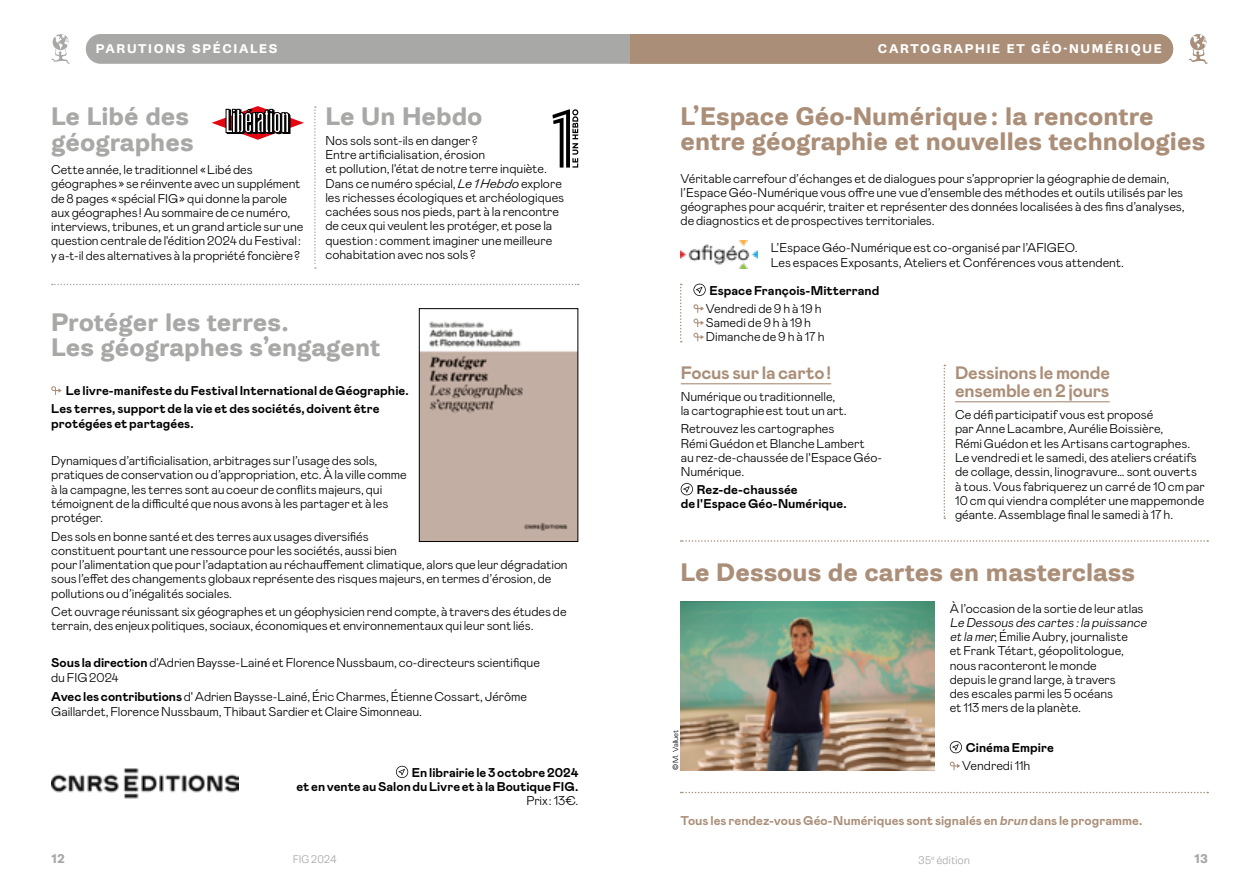
<style>
.page{position:relative;width:1259px;height:893px;background:#fff}
.page>*{position:absolute;margin:0;border:0;box-sizing:border-box;transform-origin:0 0}
.t1{font:700 24px/25.5px "Gira Sans";color:#aa8e78}
.t2{font:700 24px/25.5px "Gira Sans";color:#a8a8a7}
.t3{font:700 18px/18px "Mabry Pro";letter-spacing:-.01em;color:#aa8e78}
.t4{font:300 12.75px/14.2px "Mabry Pro";letter-spacing:-.005em;color:#000}
.t5{font:700 12.75px/14.2px "Mabry Pro";color:#000}
.t6{font:700 12.75px "Mabry Pro";color:#aa8e78}
.t7{font:700 12px "Gira Sans";letter-spacing:.14em;color:#fff}
.t8{font:700 12px "Gira Sans";color:#a8a8a7}
.t9{font:300 10.5px "Gira Sans";letter-spacing:-.015em;color:#a8a8a7}
.t10{font:300 7.5px "Mabry Pro";letter-spacing:-.01em;color:#000}
.s1{font-style:italic}
.s2{font-weight:700}
</style>
<div class="page">
<svg style="left:51px;top:34px;width:19px;height:30px"></svg>
<svg style="left:51px;top:386px;width:11px;height:9px"></svg>
<svg style="left:396px;top:766px;width:12px;height:12px"></svg>
<svg style="left:314px;top:106px;width:2px;height:163px"></svg>
<svg style="left:52px;top:284px;width:527px;height:1px"></svg>
<img style="left:421px;top:321px;width:155px;height:219px">
<div style="left:419px;top:308px;width:159px;height:234px;border:1px solid #000"></div>
<img style="left:680px;top:601px;width:254px;height:169px">
<svg style="left:212px;top:106px;width:92px;height:34px"></svg>
<svg style="left:86px;top:34px;width:1087px;height:30px;background:#a99c90"></svg>
<svg style="left:1188px;top:34px;width:20px;height:30px"></svg>
<svg style="left:680px;top:284px;width:1px;height:58px"></svg>
<svg style="left:943px;top:365px;width:2px;height:154px"></svg>
<svg style="left:680px;top:540px;width:528px;height:2px"></svg>
<svg style="left:680px;top:792px;width:528px;height:1px"></svg>
<svg style="left:693px;top:284px;width:12px;height:12px"></svg>
<svg style="left:693px;top:304px;width:11px;height:23px"></svg>
<svg style="left:693px;top:333px;width:11px;height:8px"></svg>
<svg style="left:949px;top:741px;width:13px;height:12px"></svg>
<svg style="left:949px;top:762px;width:11px;height:8px"></svg>
<img style="left:680px;top:240px;width:77px;height:29px">
<hr style="left:680px;top:383px;width:151px;height:1px;background:#aa8e78">
<svg style="left:680px;top:483px;width:13px;height:12px"></svg>
<hr style="left:955px;top:401px;width:154px;height:1px;background:#aa8e78">
<svg style="left:552px;top:109px;width:26px;height:59px"></svg>
<img style="left:51px;top:768px;width:188px;height:31px">
<p class="t7" style="left:96px;top:41px;width:183px">PARUTIONS SPÉCIALES</p>
<h1 class="t2" style="left:51px;top:104px;width:144px">Le Libé des géographes</h1>
<p class="t4" style="left:51px;top:162px;width:254px">Cette année, le traditionnel «Libé des géographes» se réinvente avec un supplément de 8 pages «spécial FIG» qui donne la parole aux géographes! Au sommaire de ce numéro, interviews, tribunes, et un grand article sur une question centrale de l'édition 2024 du Festival: y a-t-il des alternatives à la propriété foncière?</p>
<h1 class="t2" style="left:325px;top:103px;width:159px">Le Un Hebdo</h1>
<p class="t4" style="left:325px;top:133px;width:240px">Nos sols sont-ils en danger?<br>Entre artificialisation, érosion<br>et pollution, l'état de notre terre inquiète.<br>Dans ce numéro spécial, <span class="s1">Le 1 Hebdo</span> explore les richesses écologiques et archéologiques cachées sous nos pieds, part à la rencontre de ceux qui veulent les protéger, et pose la question: comment imaginer une meilleure cohabitation avec nos sols?</p>
<h1 class="t2" style="left:51px;top:310px;width:331px">Protéger les terres.<br>Les géographes s’engagent</h1>
<p class="t5" style="left:51px;top:381px;width:359px;line-height:18px;text-indent:15px">Le livre-manifeste du Festival International de Géographie.<br>Les terres, support de la vie et des sociétés, doivent être</p>
<p class="t5" style="left:51px;top:416px;width:144px">protégées et partagées.</p>
<p class="t4" style="left:51px;top:453px;width:357px">Dynamiques d’artificialisation, arbitrages sur l’usage des sols, pratiques de conservation ou d’appropriation, etc. À la ville comme à la campagne, les terres sont au coeur de conflits majeurs, qui témoignent de la difficulté que nous avons à les partager et à les protéger.</p>
<p class="t4" style="left:51px;top:528px;width:518px">Des sols en bonne santé et des terres aux usages diversifiés<br>constituent pourtant une ressource pour les sociétés, aussi bien<br>pour l’alimentation que pour l’adaptation au réchauffement climatique, alors que leur dégradation sous l’effet des changements globaux représente des risques majeurs, en termes d’érosion, de pollutions ou d’inégalités sociales.</p>
<p class="t4" style="left:51px;top:604px;width:517px">Cet ouvrage réunissant six géographes et un géophysicien rend compte, à travers des études de terrain, des enjeux politiques, sociaux, économiques et environnementaux qui leur sont liés.</p>
<p class="t4" style="left:51px;top:655px;width:490px"><span class="s2">Sous la direction</span> d'Adrien Baysse-Lainé et Florence Nussbaum, co-directeurs scientifique du FIG 2024</p>
<p class="t4" style="left:51px;top:689px;width:477px"><span class="s2">Avec les contributions</span> d' Adrien Baysse-Lainé, Éric Charmes, Étienne Cossart, Jérôme<br>Gaillardet, Florence Nussbaum, Thibaut Sardier et Claire Simonneau.</p>
<p class="t5" style="left:296px;top:765px;width:283px;text-align:right">En librairie le 3 octobre 2024<br>et en vente au Salon du Livre et à la Boutique FIG.</p>
<p class="t4" style="left:526px;top:793px;width:54px">Prix: 13€.</p>
<p class="t7" style="left:878px;top:41px;width:285px">CARTOGRAPHIE ET GÉO-NUMÉRIQUE</p>
<p class="t7" style="left:1131px;top:41px;width:32px">XXX</p>
<h1 class="t1" style="left:680px;top:103px;width:526px">L’Espace Géo-Numérique: la rencontre entre géographie et nouvelles technologies</h1>
<p class="t4" style="left:680px;top:170px;width:506px">Véritable carrefour d’échanges et de dialogues pour s’approprier la géographie de demain, l’Espace Géo-Numérique vous offre une vue d’ensemble des méthodes et outils utilisés par les géographes pour acquérir, traiter et représenter des données localisées à des fins d’analyses, de diagnostics et de prospectives territoriales.</p>
<p class="t4" style="left:770px;top:240px;width:355px">L’Espace Géo-Numérique est co-organisé par l’AFIGEO.<br>Les espaces Exposants, Ateliers et Conférences vous attendent.</p>
<p class="t5" style="left:709px;top:283px;width:171px">Espace François-Mitterrand</p>
<p class="t4" style="left:706px;top:301px;width:120px">Vendredi de 9 h à 19 h<br>Samedi de 9 h à 19 h<br>Dimanche de 9 h à 17 h</p>
<h2 class="t3" style="left:680px;top:363px;width:152px">Focus sur la carto!</h2>
<p class="t4" style="left:680px;top:389px;width:168px">Numérique ou traditionnelle, la cartographie est tout un art.</p>
<p class="t4" style="left:680px;top:421px;width:203px">Retrouvez les cartographes<br>Rémi Guédon et Blanche Lambert<br>au rez-de-chaussée de l'Espace Géo-<br>Numérique.</p>
<p class="t5" style="left:680px;top:482px;width:167px;text-indent:16px">Rez-de-chaussée<br>de l'Espace Géo-Numérique.</p>
<h2 class="t3" style="left:955px;top:363px;width:156px">Dessinons le monde ensemble en 2 jours</h2>
<p class="t4" style="left:955px;top:407px;width:251px">Ce défi participatif vous est proposé<br>par Anne Lacambre, Aurélie Boissière,<br>Rémi Guédon et les Artisans cartographes.<br>Le vendredi et le samedi, des ateliers créatifs de collage, dessin, linogravure… sont ouverts à tous. Vous fabriquerez un carré de 10 cm par 10 cm qui viendra compléter une mappemonde géante. Assemblage final le samedi à 17 h.</p>
<h1 class="t1" style="left:680px;top:560px;width:456px">Le Dessous de cartes en masterclass</h1>
<p class="t10" style="left:670px;top:770px;width:42px;rotate:-90deg">© M. Valluet</p>
<p class="t4" style="left:949px;top:600px;width:195px">À l’occasion de la sortie de leur atlas</p>
<p class="t4" style="left:949px;top:614px;width:201px"><span class="s1">Le Dessous des cartes :la puissance etla mer</span>, Émilie Aubry, journaliste<br>et Frank Tétart, géopolitologue, nous raconteront le monde<br>depuis le grand large, à travers<br>des escales parmi les 5 océans<br>et 113 mers de la planète.</p>
<p class="t5" style="left:965px;top:740px;width:90px">Cinéma Empire</p>
<p class="t4" style="left:962px;top:758px;width:70px">Vendredi 11h</p>
<p class="t6" style="left:680px;top:811px;width:463px">Tous les rendez-vous Géo-Numériques sont signalés en <span class="s1">brun</span> dans le programme.</p>
<p class="t8" style="left:51px;top:851px;width:15px">12</p>
<p class="t9" style="left:293px;top:853px;width:45px">FIG 2024</p>
<p class="t9" style="left:918px;top:853px;width:53px">35<sup>e</sup> édition</p>
<p class="t8" style="left:1194px;top:851px;width:15px">13</p>
</div>
